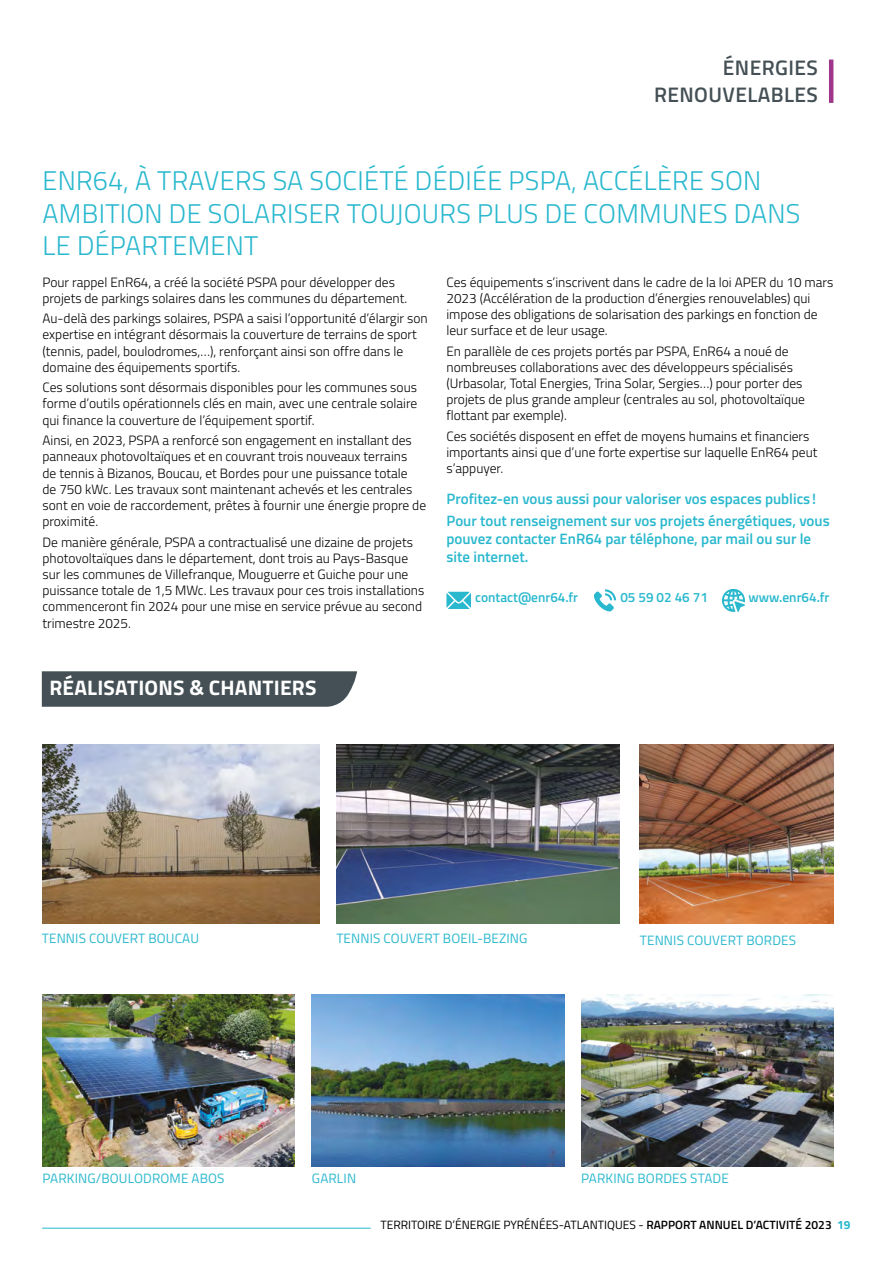
<style>
.page{position:relative;width:893px;height:1263px;background:#fff}
.page>*{position:absolute;margin:0;border:0;box-sizing:border-box;transform-origin:0 0}
.t1{font:300 27px/32.4px "Titillium";letter-spacing:.01em;color:#29b8ce}
.t2{font:700 21px "Titillium";letter-spacing:.01em;color:#fff}
.t3{font:600 21px/27px "Titillium";letter-spacing:.02em;color:#445055;text-align:right}
.t4{font:600 15px/22.2px "Titillium";color:#29b8ce}
.t5{font:300 13.5px/16.2px "Titillium";color:#000}
.t6{font:13.5px "Titillium";letter-spacing:.01em;color:#29b8ce}
.t7{font:600 13.5px "Titillium";color:#29b8ce}
.t8{font:12px "Titillium";color:#000}
.s1{font-weight:600}
.s2{font-weight:700;color:#29b8ce}
</style>
<div class="page">
<hr style="left:42px;top:1228px;width:329px;height:1px;background:#29b8ce">
<hr style="left:829px;top:60px;width:4px;height:43px;background:#9f368b">
<svg style="left:42px;top:671px;width:315px;height:36px;background:#4b565b"></svg>
<svg style="left:446px;top:592px;width:25px;height:17px"></svg>
<svg style="left:722px;top:588px;width:23px;height:24px"></svg>
<svg style="left:594px;top:589px;width:22px;height:22px"></svg>
<img style="left:43px;top:744px;width:277px;height:180px">
<img style="left:336px;top:744px;width:283px;height:180px">
<img style="left:640px;top:744px;width:193px;height:180px">
<img style="left:581px;top:995px;width:252px;height:171px">
<img style="left:43px;top:995px;width:252px;height:171px">
<img style="left:312px;top:995px;width:252px;height:171px">
<h2 class="t3" style="left:654px;top:53px;width:165px">ÉNERGIES<br>RENOUVELABLES</h2>
<h1 class="t1" style="left:43px;top:163px;width:759px">ENR64, À TRAVERS SA SOCIÉTÉ DÉDIÉE PSPA, ACCÉLÈRE SON<br>AMBITION DE SOLARISER TOUJOURS PLUS DE COMMUNES DANS<br>LE DÉPARTEMENT</h1>
<p class="t5" style="left:43px;top:273px;width:366px">Pour rappel EnR64, a créé la société PSPA pour développer des projets de parkings solaires dans les communes du département.</p>
<p class="t5" style="left:43px;top:310px;width:387px">Au-delà des parkings solaires, PSPA a saisi l’opportunité d’élargir son expertise en intégrant désormais la couverture de terrains de sport (tennis, padel, boulodromes,…), renforçant ainsi son offre dans le domaine des équipements sportifs.</p>
<p class="t5" style="left:43px;top:379px;width:376px;text-align:justify">Ces solutions sont désormais disponibles pour les communes sous forme d’outils opérationnels clés en main, avec une centrale solaire qui finance la couverture de l’équipement sportif.</p>
<p class="t5" style="left:43px;top:432px;width:385px">Ainsi, en 2023, PSPA a renforcé son engagement en installant des panneaux photovoltaïques et en couvrant trois nouveaux terrains<br>de tennis à Bizanos, Boucau, et Bordes pour une puissance totale<br>de 750 kWc. Les travaux sont maintenant achevés et les centrales sont en voie de raccordement, prêtes à fournir une énergie propre de proximité.</p>
<p class="t5" style="left:43px;top:533px;width:383px">De manière générale, PSPA a contractualisé une dizaine de projets photovoltaïques dans le département, dont trois au Pays-Basque sur les communes de Villefranque, Mouguerre et Guiche pour une puissance totale de 1,5 MWc. Les travaux pour ces trois installations commenceront fin 2024 pour une mise en service prévue au second trimestre 2025.</p>
<h2 class="t2" style="left:49px;top:671px;width:269px">RÉALISATIONS &amp; CHANTIERS</h2>
<p class="t5" style="left:446px;top:273px;width:388px">Ces équipements s’inscrivent dans le cadre de la loi APER du 10 mars 2023 (Accélération de la production d’énergies renouvelables) qui impose des obligations de solarisation des parkings en fonction de leur surface et de leur usage.</p>
<p class="t5" style="left:446px;top:342px;width:360px">En parallèle de ces projets portés par PSPA, EnR64 a noué de nombreuses collaborations avec des développeurs spécialisés (Urbasolar, Total Energies, Trina Solar, Sergies…) pour porter des projets de plus grande ampleur (centrales au sol, photovoltaïque flottant par exemple).</p>
<p class="t5" style="left:446px;top:427px;width:373px">Ces sociétés disposent en effet de moyens humains et financiers importants ainsi que d’une forte expertise sur laquelle EnR64 peut s’appuyer.</p>
<p class="t4" style="left:446px;top:487px;width:385px">Profitez-en vous aussi pour valoriser vos espaces publics !<br>Pour tout renseignement sur vos projets énergétiques, vous</p>
<p class="t4" style="left:446px;top:529px;width:366px;line-height:18px">pouvez contacter EnR64 par téléphone, par mail ou sur le site internet.</p>
<p class="t7" style="left:475px;top:588px;width:104px">contact@enr64.fr</p>
<p class="t7" style="left:620px;top:588px;width:89px">05 59 02 46 71</p>
<p class="t7" style="left:748px;top:588px;width:82px">www.enr64.fr</p>
<p class="t6" style="left:42px;top:928px;width:159px">TENNIS COUVERT BOUCAU</p>
<p class="t6" style="left:640px;top:931px;width:158px">TENNIS COUVERT BORDES</p>
<p class="t6" style="left:336px;top:928px;width:193px">TENNIS COUVERT BOEIL-BEZING</p>
<p class="t6" style="left:43px;top:1168px;width:183px">PARKING/BOULODROME ABOS</p>
<p class="t6" style="left:312px;top:1168px;width:46px">GARLIN</p>
<p class="t6" style="left:581px;top:1168px;width:149px">PARKING BORDES STADE</p>
<p class="t8" style="left:381px;top:1216px;width:471px">TERRITOIRE D’ÉNERGIE PYRÉNÉES-ATLANTIQUES - <span class="s1">RAPPORT ANNUEL D’ACTIVITÉ 2023</span> <span class="s2">19</span></p>
</div>
